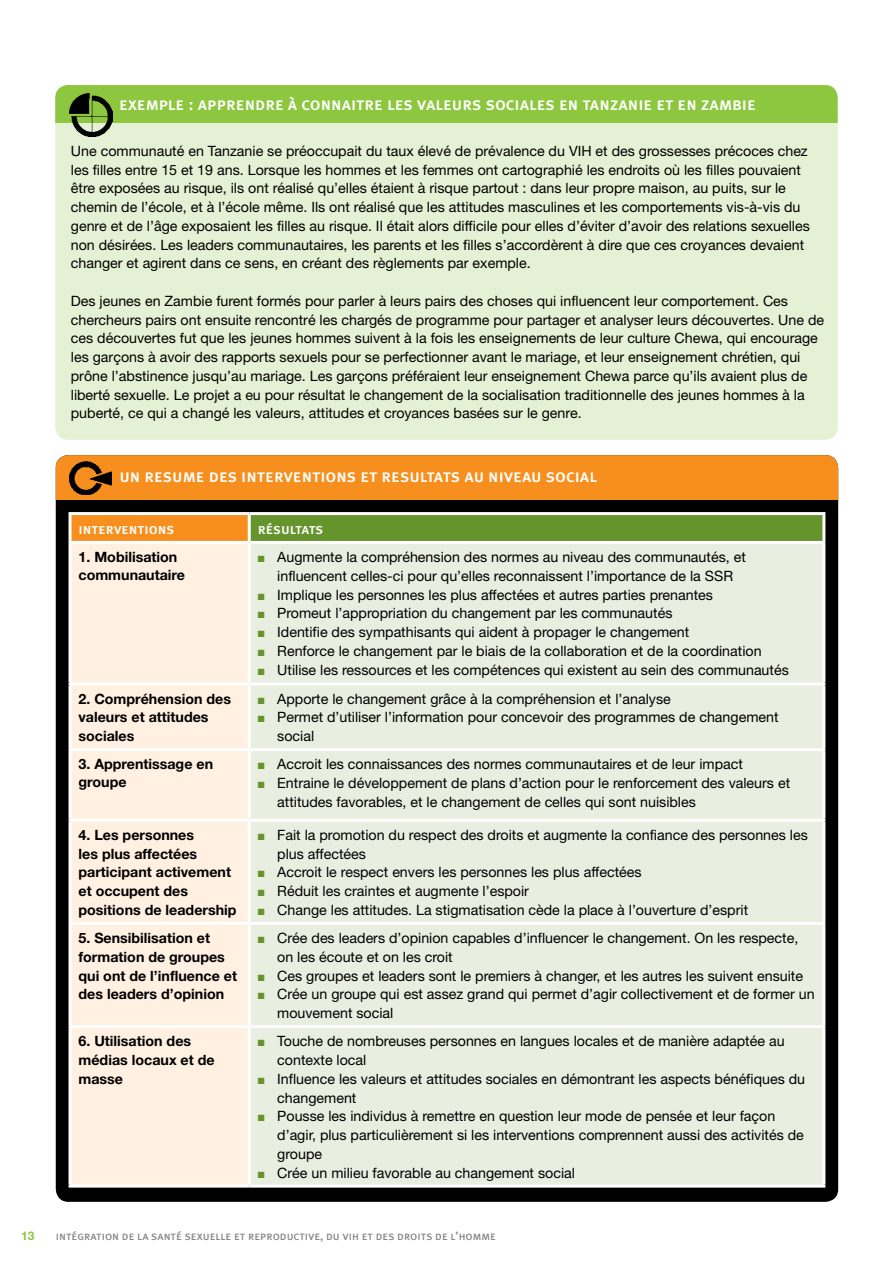
<style>
.page{position:relative;width:893px;height:1263px;background:#fff}
.page>*{position:absolute;margin:0;border:0;box-sizing:border-box;transform-origin:0 0}
.t1{font:18px "Meta Plus Medium Caps";color:#fff}
.t2{font:15px "Meta Plus Medium Caps";color:#fff}
.t3{font:14.25px/18.8px "Helvetica Neue";color:#000}
.t4{font:700 14.25px/18.8px "Helvetica Neue";color:#000}
.t5{font:12px "Meta Plus Book Caps";color:#808285}
.t6{font:700 12px "Helvetica Neue";color:#8dc63f}
.s1{color:#65942d}
</style>
<div class="page">
<div style="left:55px;top:85px;width:783px;height:355px;background:#e5f1d4;border-radius:13px"></div>
<div style="left:55px;top:85px;width:783px;height:37px;background:#8dc63f"></div>
<img style="left:69px;top:93px;width:44px;height:43px">
<div style="left:56px;top:455px;width:782px;height:747px;background:#000;border-radius:13px"></div>
<div style="left:56px;top:455px;width:782px;height:45px;background:#f78f1e"></div>
<img style="left:69px;top:461px;width:42px;height:34px">
<div style="left:70px;top:514px;width:179px;height:28px;background:#f78f1e"></div>
<div style="left:249px;top:514px;width:575px;height:28px;background:#65942d"></div>
<div style="left:72px;top:544px;width:176px;height:640px;background:#fff0e1"></div>
<div style="left:251px;top:544px;width:571px;height:640px;background:#e8eee0"></div>
<hr style="left:69px;top:512px;width:180px;height:3px;background:#fff">
<hr style="left:69px;top:515px;width:3px;height:26px;background:#fff">
<hr style="left:249px;top:512px;width:576px;height:3px;background:#fff">
<hr style="left:248px;top:515px;width:3px;height:26px;background:#fff">
<hr style="left:822px;top:515px;width:3px;height:26px;background:#fff">
<hr style="left:69px;top:541px;width:180px;height:3px;background:#fff">
<hr style="left:69px;top:544px;width:3px;height:138px;background:#fff">
<hr style="left:249px;top:541px;width:576px;height:3px;background:#fff">
<hr style="left:248px;top:544px;width:3px;height:138px;background:#fff">
<hr style="left:822px;top:544px;width:3px;height:138px;background:#fff">
<hr style="left:69px;top:682px;width:180px;height:3px;background:#fff">
<hr style="left:69px;top:685px;width:3px;height:63px;background:#fff">
<hr style="left:249px;top:682px;width:576px;height:3px;background:#fff">
<hr style="left:248px;top:685px;width:3px;height:63px;background:#fff">
<hr style="left:822px;top:685px;width:3px;height:63px;background:#fff">
<hr style="left:69px;top:748px;width:180px;height:3px;background:#fff">
<hr style="left:69px;top:751px;width:3px;height:68px;background:#fff">
<hr style="left:249px;top:748px;width:576px;height:3px;background:#fff">
<hr style="left:248px;top:751px;width:3px;height:68px;background:#fff">
<hr style="left:822px;top:751px;width:3px;height:68px;background:#fff">
<hr style="left:69px;top:819px;width:180px;height:3px;background:#fff">
<hr style="left:69px;top:822px;width:3px;height:100px;background:#fff">
<hr style="left:249px;top:819px;width:576px;height:3px;background:#fff">
<hr style="left:248px;top:822px;width:3px;height:100px;background:#fff">
<hr style="left:822px;top:822px;width:3px;height:100px;background:#fff">
<hr style="left:69px;top:922px;width:180px;height:3px;background:#fff">
<hr style="left:69px;top:925px;width:3px;height:100px;background:#fff">
<hr style="left:249px;top:922px;width:576px;height:3px;background:#fff">
<hr style="left:248px;top:925px;width:3px;height:100px;background:#fff">
<hr style="left:822px;top:925px;width:3px;height:100px;background:#fff">
<hr style="left:69px;top:1025px;width:180px;height:3px;background:#fff">
<hr style="left:69px;top:1028px;width:3px;height:156px;background:#fff">
<hr style="left:249px;top:1025px;width:576px;height:3px;background:#fff">
<hr style="left:248px;top:1028px;width:3px;height:156px;background:#fff">
<hr style="left:822px;top:1028px;width:3px;height:156px;background:#fff">
<hr style="left:69px;top:1184px;width:180px;height:3px;background:#fff">
<hr style="left:249px;top:1184px;width:576px;height:3px;background:#fff">
<p class="t1" style="left:119px;top:93px;width:638px">exemple : apprendre à connaitre les valeurs sociales en tanzanie et en zambie</p>
<p class="t3" style="left:71px;top:141px;width:740px">Une communauté en Tanzanie se préoccupait du taux élevé de prévalence du VIH et des grossesses précoces chez les filles entre 15 et 19 ans. Lorsque les hommes et les femmes ont cartographié les endroits où les filles pouvaient être exposées au risque, ils ont réalisé qu’elles étaient à risque partout : dans leur propre maison, au puits, sur le chemin de l’école, et à l’école même. Ils ont réalisé que les attitudes masculines et les comportements vis-à-vis du genre et de l’âge exposaient les filles au risque. Il était alors difficile pour elles d’éviter d’avoir des relations sexuelles non désirées. Les leaders communautaires, les parents et les filles s’accordèrent à dire que ces croyances devaient changer et agirent dans ce sens, en créant des règlements par exemple.</p>
<p class="t3" style="left:71px;top:291px;width:755px">Des jeunes en Zambie furent formés pour parler à leurs pairs des choses qui influencent leur comportement. Ces chercheurs pairs ont ensuite rencontré les chargés de programme pour partager et analyser leurs découvertes. Une de ces découvertes fut que les jeunes hommes suivent à la fois les enseignements de leur culture Chewa, qui encourage les garçons à avoir des rapports sexuels pour se perfectionner avant le mariage, et leur enseignement chrétien, qui prône l’abstinence jusqu’au mariage. Les garçons préféraient leur enseignement Chewa parce qu’ils avaient plus de liberté sexuelle. Le projet a eu pour résultat le changement de la socialisation traditionnelle des jeunes hommes à la puberté, ce qui a changé les valeurs, attitudes et croyances basées sur le genre.</p>
<p class="t1" style="left:119px;top:465px;width:479px">un resume des interventions et resultats au niveau social</p>
<p class="t2" style="left:79px;top:520px;width:97px">interventions</p>
<p class="t2" style="left:258px;top:520px;width:67px">résultats</p>
<p class="t4" style="left:79px;top:548px;width:108px;line-height:18px">1. Mobilisation communautaire</p>
<p class="t3" style="left:258px;top:547px;width:490px;text-align:center"><span class="s1">■</span> Augmente la compréhension des normes au niveau des communautés, et influencent celles-ci pour qu’elles reconnaissent l’importance de la SSR</p>
<p class="t3" style="left:258px;top:585px;width:457px"><span class="s1">■</span> Implique les personnes les plus affectées et autres parties prenantes</p>
<p class="t3" style="left:258px;top:604px;width:416px"><span class="s1">■</span> Promeut l’appropriation du changement par les communautés</p>
<p class="t3" style="left:258px;top:622px;width:433px"><span class="s1">■</span> Identifie des sympathisants qui aident à propager le changement</p>
<p class="t3" style="left:258px;top:641px;width:505px"><span class="s1">■</span> Renforce le changement par le biais de la collaboration et de la coordination</p>
<p class="t3" style="left:258px;top:660px;width:533px"><span class="s1">■</span> Utilise les ressources et les compétences qui existent au sein des communautés</p>
<p class="t4" style="left:79px;top:689px;width:154px">2. Compréhension des valeurs et attitudes sociales</p>
<p class="t3" style="left:258px;top:689px;width:415px"><span class="s1">■</span> Apporte le changement grâce à la compréhension et l’analyse</p>
<p class="t3" style="left:277px;top:708px;width:503px;text-indent:-20px"><span class="s1">■</span> Permet d’utiliser l’information pour concevoir des programmes de changement social</p>
<p class="t4" style="left:79px;top:755px;width:136px;line-height:18px">3. Apprentissage en groupe</p>
<p class="t3" style="left:258px;top:755px;width:487px"><span class="s1">■</span> Accroit les connaissances des normes communautaires et de leur impact</p>
<p class="t3" style="left:277px;top:773px;width:514px;text-indent:-20px"><span class="s1">■</span> Entraine le développement de plans d’action pour le renforcement des valeurs et attitudes favorables, et le changement de celles qui sont nuisibles</p>
<p class="t4" style="left:79px;top:825px;width:160px">4. Les personnes<br>les plus affectées participant activement et occupent des positions de leadership</p>
<p class="t3" style="left:277px;top:825px;width:532px;text-indent:-20px"><span class="s1">■</span> Fait la promotion du respect des droits et augmente la confiance des personnes les plus affectées</p>
<p class="t3" style="left:258px;top:863px;width:385px"><span class="s1">■</span> Accroit le respect envers les personnes les plus affectées</p>
<p class="t3" style="left:258px;top:881px;width:273px"><span class="s1">■</span> Réduit les craintes et augmente l’espoir</p>
<p class="t3" style="left:258px;top:900px;width:492px"><span class="s1">■</span> Change les attitudes. La stigmatisation cède la place à l’ouverture d’esprit</p>
<p class="t4" style="left:79px;top:928px;width:160px">5. Sensibilisation et formation de groupes qui ont de l’influence et des leaders d’opinion</p>
<p class="t3" style="left:277px;top:928px;width:523px;text-indent:-20px"><span class="s1">■</span> Crée des leaders d’opinion capables d’influencer le changement. On les respecte, on les écoute et on les croit</p>
<p class="t3" style="left:258px;top:966px;width:547px"><span class="s1">■</span> Ces groupes et leaders sont le premiers à changer, et les autres les suivent ensuite</p>
<p class="t3" style="left:277px;top:985px;width:539px;text-indent:-20px"><span class="s1">■</span> Crée un groupe qui est assez grand qui permet d’agir collectivement et de former un mouvement social</p>
<p class="t4" style="left:79px;top:1031px;width:138px">6. Utilisation des médias locaux et de masse</p>
<p class="t3" style="left:277px;top:1032px;width:509px;text-indent:-20px"><span class="s1">■</span> Touche de nombreuses personnes en langues locales et de manière adaptée au contexte local</p>
<p class="t3" style="left:277px;top:1069px;width:529px;text-indent:-20px"><span class="s1">■</span> Influence les valeurs et attitudes sociales en démontrant les aspects bénéfiques du changement</p>
<p class="t3" style="left:277px;top:1107px;width:528px;text-indent:-20px"><span class="s1">■</span> Pousse les individus à remettre en question leur mode de pensée et leur façon d’agir, plus particulièrement si les interventions comprennent aussi des activités de groupe</p>
<p class="t3" style="left:258px;top:1163px;width:319px"><span class="s1">■</span> Crée un milieu favorable au changement social</p>
<p class="t6" style="left:21px;top:1228px;width:15px">13</p>
<p class="t5" style="left:56px;top:1229px;width:442px">intégration de la santé sexuelle et reproductive, du vih et des droits de l’homme</p>
</div>
